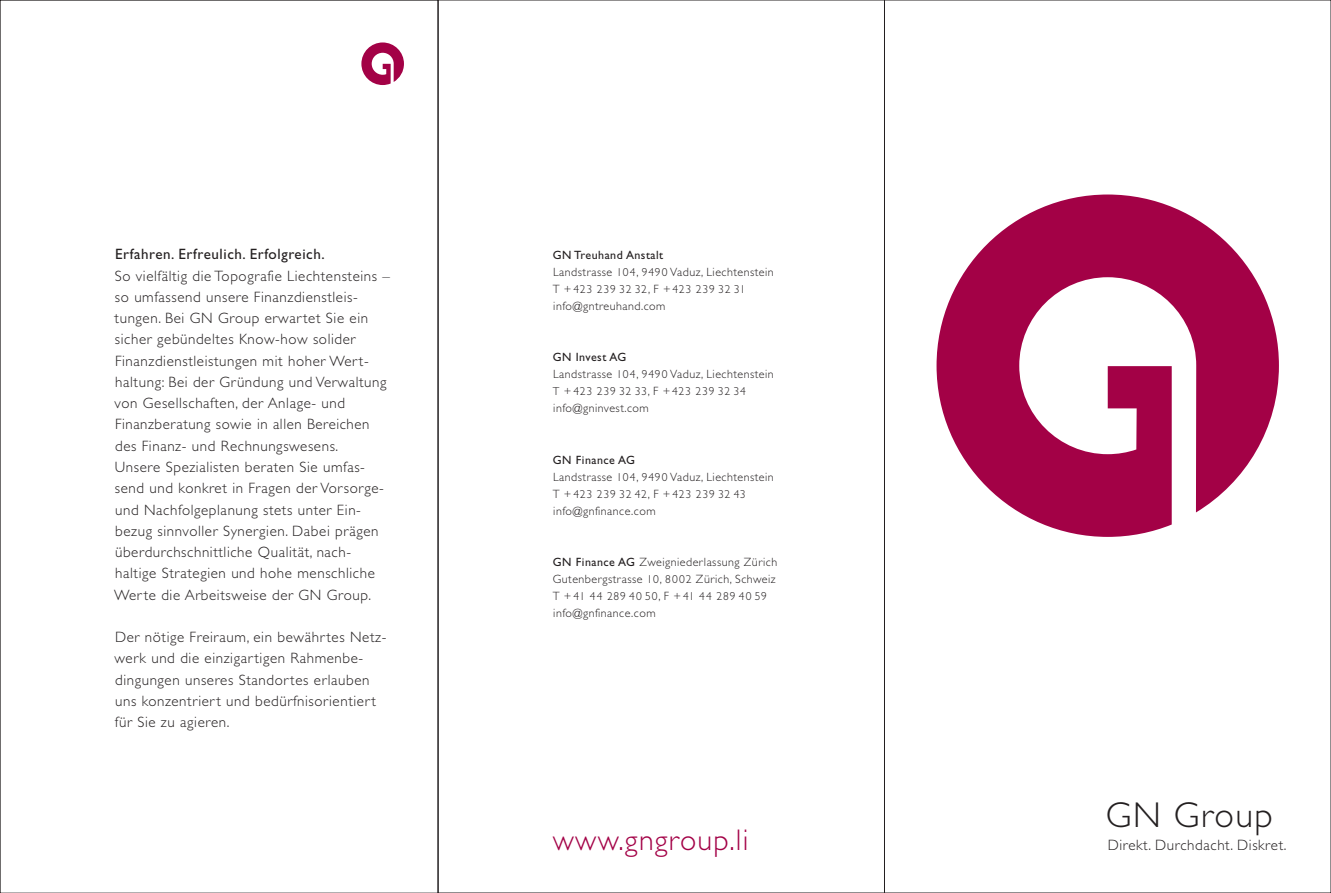
<style>
.page{position:relative;width:1331px;height:893px;background:#fff}
.page>*{position:absolute;margin:0;border:0;box-sizing:border-box;transform-origin:0 0}
.t1{font:300 36px "Gill Sans Std";letter-spacing:.04em;color:#231f20}
.GN_-_Grundtext{font:300 30px "Gill Sans Std";letter-spacing:.04em;color:#a30146}
.GN_-_Grundtext-2{font:300 15px/21.3px "Gill Sans Std";letter-spacing:.04em;color:#231f20}
.GN_-_Grundtext-3{font:15px "Gill Sans Std";letter-spacing:.04em;color:#231f20}
.GN_-_Konsultationsgr{font:300 12px "Gill Sans Std";letter-spacing:.04em;color:#231f20}
.GN_-_Konsultationsgr-2{font:12px "Gill Sans Std";letter-spacing:.04em;color:#231f20}
.GN_-_Konsultationsgr-3{font:300 11.55px "Gill Sans Std";letter-spacing:.075em;color:#231f20}
.s1{font-size:11.55px}
.s2{font-size:12px}
.s3{font-weight:400}
</style>
<div class="page">
<svg style="left:936px;top:195px;width:343px;height:342px;fill:#a30146"></svg>
<svg style="left:361px;top:42px;width:43px;height:43px"></svg>
<p class="GN_-_Grundtext-3" style="left:115px;top:246px;width:211px">Erfahren. Erfreulich. Erfolgreich.</p>
<p class="GN_-_Grundtext-2" style="left:115px;top:265px;width:277px">So vielfältig die Topografie Liechtensteins – so umfassend unsere Finanzdienstleis&shy;tungen. Bei GN Group erwartet Sie ein sicher gebündeltes Know-how solider Finanzdienstleistungen mit hoher Wert&shy;haltung: Bei der Gründung und Verwaltung von Gesellschaften, der Anlage- und Finanzberatung sowie in allen Bereichen</p>
<p class="GN_-_Grundtext-2" style="left:114px;top:435px;width:270px">des Finanz- und Rechnungswesens.<br>Unsere Spezialisten beraten Sie umfas&shy;send und konkret in Fragen der Vorsorge&shy;und Nachfolgeplanung stets unter Ein&shy;bezug sinnvoller Synergien. Dabei prägen überdurchschnittliche Qualität, nach&shy;haltige Strategien und hohe menschliche Werte die Arbeitsweise der GN Group.</p>
<p class="GN_-_Grundtext-2" style="left:115px;top:627px;width:273px">Der nötige Freiraum, ein bewährtes Netz&shy;werk und die einzigartigen Rahmenbe&shy;dingungen unseres Standortes erlauben uns konzentriert und bedürfnisorientiert für Sie zu agieren.</p>
<p class="GN_-_Konsultationsgr-2" style="left:553px;top:248px;width:112px">GN Treuhand Anstalt</p>
<p class="GN_-_Konsultationsgr" style="left:553px;top:266px;width:222px">Landstrasse <span class="s1">104</span>, <span class="s1">9490</span> Vaduz, Liechtenstein</p>
<p class="GN_-_Konsultationsgr-3" style="left:553px;top:283px;width:194px"><span class="s2">T</span> +423 239 32 32<span class="s2">, F</span> +423 239 32 31</p>
<p class="GN_-_Konsultationsgr" style="left:553px;top:300px;width:114px">info@gntreuhand.com</p>
<p class="GN_-_Konsultationsgr-2" style="left:553px;top:350px;width:75px">GN Invest AG</p>
<p class="GN_-_Konsultationsgr" style="left:553px;top:368px;width:222px">Landstrasse <span class="s1">104</span>, <span class="s1">9490</span> Vaduz, Liechtenstein</p>
<p class="GN_-_Konsultationsgr-3" style="left:553px;top:385px;width:195px">T +423 239 32 33<span class="s2">, F</span> +423 239 32 34</p>
<p class="GN_-_Konsultationsgr" style="left:553px;top:402px;width:97px">info@gninvest.com</p>
<p class="GN_-_Konsultationsgr-2" style="left:553px;top:453px;width:84px">GN Finance AG</p>
<p class="GN_-_Konsultationsgr" style="left:553px;top:470px;width:222px">Landstrasse <span class="s1">104</span>, <span class="s1">9490</span> Vaduz, Liechtenstein</p>
<p class="GN_-_Konsultationsgr-3" style="left:553px;top:487px;width:194px"><span class="s2">T</span> +423 239 32 42<span class="s2">, F</span> +423 239 32 43</p>
<p class="GN_-_Konsultationsgr" style="left:553px;top:504px;width:104px">info@gnfinance.com</p>
<p class="GN_-_Konsultationsgr" style="left:553px;top:555px;width:226px"><span class="s3">GN Finance AG</span> Zweigniederlassung Zürich</p>
<p class="GN_-_Konsultationsgr" style="left:553px;top:572px;width:224px">Gutenbergstrasse <span class="s1">10</span>, <span class="s1">8002</span> Zürich, Schweiz</p>
<p class="GN_-_Konsultationsgr-3" style="left:553px;top:589px;width:215px"><span class="s2">T</span> +41 44 289 40 50<span class="s2">, F</span> +41 44 289 40 59</p>
<p class="GN_-_Konsultationsgr" style="left:553px;top:606px;width:104px">info@gnfinance.com</p>
<p class="GN_-_Grundtext" style="left:553px;top:823px;width:197px">www.gngroup.li</p>
<p class="t1" style="left:1106px;top:795px;width:169px">GN Group</p>
<p class="GN_-_Grundtext-2" style="left:1108px;top:835px;width:180px">Direkt. Durchdacht. Diskret.</p>
</div>
